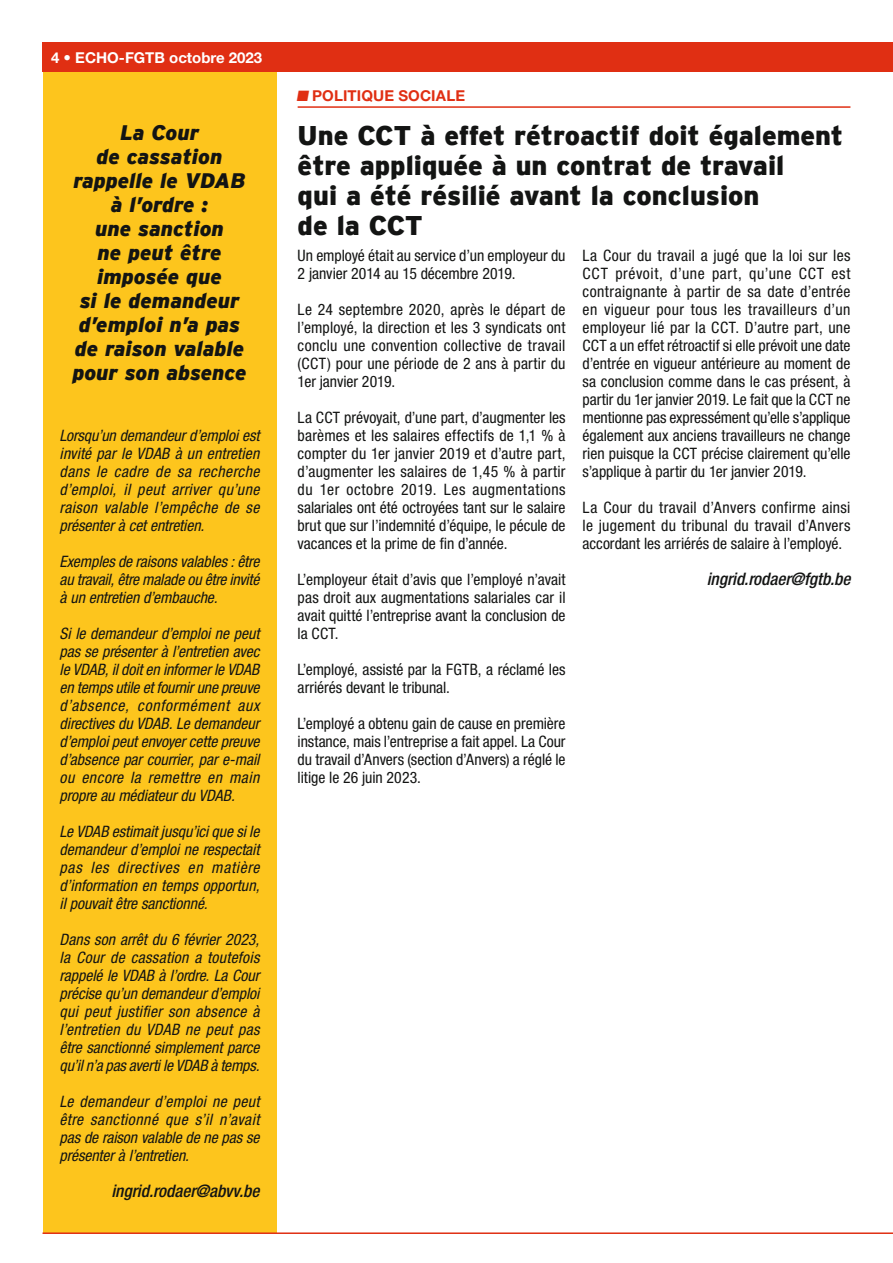
<style>
.page{position:relative;width:893px;height:1263px;background:#fff}
.page>*{position:absolute;margin:0;border:0;box-sizing:border-box;transform-origin:0 0}
.t1{font:900 27px/30px "Interstate";color:#131413}
.t2{font:italic 900 21px/24px "Interstate";color:#131413;text-align:center}
.t3{font:italic 500 condensed 17.25px "Helvetica Neue LT Std";color:#131413}
.t4{font:condensed 15.75px/18px "Helvetica Neue LT Std";color:#131413;text-align:justify}
.t5{font:italic condensed 15.75px/18px "Helvetica Neue LT Std";color:#131413;text-align:justify}
.t6{font:700 15px "Helvetica Neue LT Std";color:#fff}
.t7{font:700 15px "Helvetica Neue LT Std";letter-spacing:.01em;color:#e02f13}
</style>
<div class="page">
<div style="left:43px;top:57px;width:233px;height:1176px;background:#fdc51d"></div>
<hr style="left:43px;top:1232px;width:850px;height:2px;background:#e02f13">
<div style="left:43px;top:43px;width:850px;height:29px;background:#e02f13"></div>
<hr style="left:298px;top:106px;width:552px;height:2px;background:#e02f13">
<p class="t6" style="left:51px;top:48px;width:213px">4 • ECHO-FGTB octobre 2023</p>
<h2 class="t2" style="left:72px;top:120px;width:176px">La Cour<br>de cassation rappelle le VDAB à l’ordre :<br>une sanction<br>ne peut être imposée que<br>si le demandeur d’emploi n’a pas de raison valable pour son absence</h2>
<p class="t5" style="left:60px;top:426px;width:201px">Lorsqu’un demandeur d’emploi est invité par le VDAB à un entretien dans le cadre de sa recherche d’emploi, il peut arriver qu’une raison valable l’empêche de se présenter à cet entretien.</p>
<p class="t5" style="left:60px;top:552px;width:201px">Exemples de raisons valables : être au travail, être malade ou être invité à un entretien d’embauche.</p>
<p class="t5" style="left:60px;top:624px;width:201px">Si le demandeur d’emploi ne peut pas se présenter à l’entretien avec le VDAB, il doit en informer le VDAB en temps utile et fournir une preuve d’absence, conformément aux directives du VDAB. Le demandeur d’emploi peut envoyer cette preuve d’absence par courrier, par e-mail ou encore la remettre en main propre au médiateur du VDAB.</p>
<p class="t5" style="left:60px;top:822px;width:201px">Le VDAB estimait jusqu’ici que si le demandeur d’emploi ne respectait pas les directives en matière d’information en temps opportun, il pouvait être sanctionné.</p>
<p class="t5" style="left:60px;top:931px;width:201px">Dans son arrêt du 6 février 2023, la Cour de cassation a toutefois rappelé le VDAB à l’ordre. La Cour précise qu’un demandeur d’emploi qui peut justifier son absence à l’entretien du VDAB ne peut pas être sanctionné simplement parce qu’il n’a pas averti le VDAB à temps.</p>
<p class="t5" style="left:60px;top:1093px;width:201px">Le demandeur d’emploi ne peut être sanctionné que s’il n’avait pas de raison valable de ne pas se présenter à l’entretien.</p>
<p class="t3" style="left:111px;top:1180px;width:149px">ingrid.rodaer@abvv.be</p>
<p class="t7" style="left:297px;top:86px;width:170px">■ POLITIQUE SOCIALE</p>
<h1 class="t1" style="left:298px;top:120px;width:547px">Une CCT à effet rétroactif doit également être appliquée à un contrat de travail<br>qui a été résilié avant la conclusion<br>de la CCT</h1>
<p class="t4" style="left:298px;top:246px;width:269px">Un employé était au service d’un employeur du<br>2 janvier 2014 au 15 décembre 2019.</p>
<p class="t4" style="left:298px;top:300px;width:269px">Le 24 septembre 2020, après le départ de l’employé, la direction et les 3 syndicats ont conclu une convention collective de travail (CCT) pour une période de 2 ans à partir du 1er janvier 2019.</p>
<p class="t4" style="left:298px;top:408px;width:269px">La CCT prévoyait, d’une part, d’augmenter les barèmes et les salaires effectifs de 1,1 % à compter du 1er janvier 2019 et d’autre part, d’augmenter les salaires de 1,45 % à partir du 1er octobre 2019. Les augmentations salariales ont été octroyées tant sur le salaire brut que sur l’indemnité d’équipe, le pécule de vacances et la prime de fin d’année.</p>
<p class="t4" style="left:298px;top:570px;width:269px">L’employeur était d’avis que l’employé n’avait pas droit aux augmentations salariales car il avait quitté l’entreprise avant la conclusion de la CCT.</p>
<p class="t4" style="left:298px;top:660px;width:269px">L’employé, assisté par la FGTB, a réclamé les arriérés devant le tribunal.</p>
<p class="t4" style="left:298px;top:714px;width:269px">L’employé a obtenu gain de cause en première instance, mais l’entreprise a fait appel. La Cour du travail d’Anvers (section d’Anvers) a réglé le litige le 26 juin 2023.</p>
<p class="t4" style="left:583px;top:246px;width:269px">La Cour du travail a jugé que la loi sur les CCT prévoit, d’une part, qu’une CCT est contraignante à partir de sa date d’entrée en vigueur pour tous les travailleurs d’un employeur lié par la CCT. D’autre part, une CCT a un effet rétroactif si elle prévoit une date d’entrée en vigueur antérieure au moment de sa conclusion comme dans le cas présent, à partir du 1er janvier 2019. Le fait que la CCT ne mentionne pas expressément qu’elle s’applique également aux anciens travailleurs ne change rien puisque la CCT précise clairement qu’elle s’applique à partir du 1er janvier 2019.</p>
<p class="t4" style="left:583px;top:498px;width:269px">La Cour du travail d’Anvers confirme ainsi le jugement du tribunal du travail d’Anvers accordant les arriérés de salaire à l’employé.</p>
<p class="t3" style="left:707px;top:568px;width:145px">ingrid.rodaer@fgtb.be</p>
</div>
